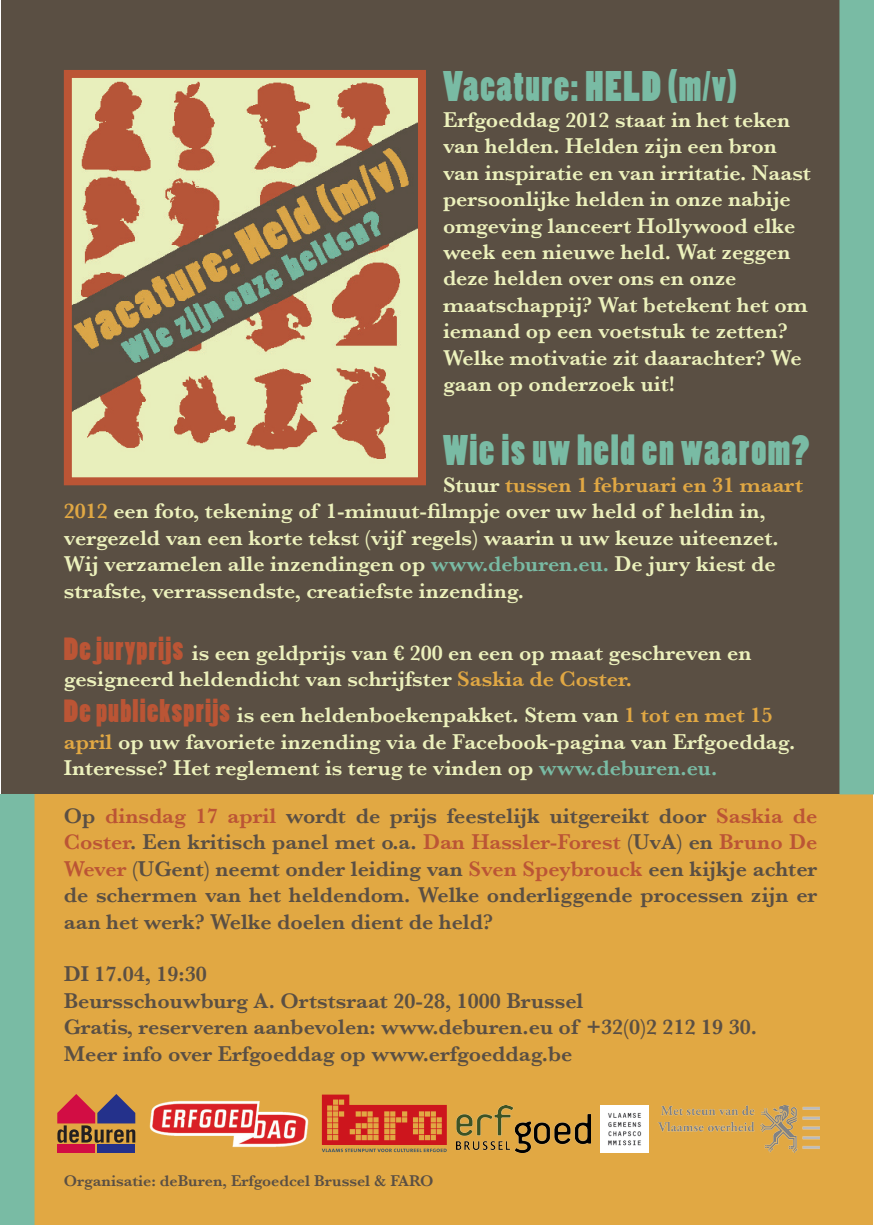
<style>
.page{position:relative;width:874px;height:1225px;background:#fff}
.page>*{position:absolute;margin:0;border:0;box-sizing:border-box;transform-origin:0 0}
.t1{font:40px "Poplar Std";letter-spacing:.04em;color:#79bba4}
.t2{font:600 22px/26.4px "Baskerville";color:#ecf1bc}
.t3{font:600 22px/26.4px "Baskerville";color:#5a4f43;text-align:justify}
.t4{font:600 16px "Baskerville";color:#5a4f43}
.s1{color:#e1a843}
.s2{color:#79bba4}
.s3{font-family:"Poplar Std";font-weight:400;font-size:30px;color:#bb5535}
.s4{color:#bb5535}
</style>
<div class="page">
<div style="left:1px;top:0;width:871px;height:1209px;background:#5a4f43"></div>
<div style="left:1px;top:794px;width:871px;height:431px;background:#e1a843"></div>
<img style="left:73px;top:79px;width:344px;height:397px">
<div style="left:64px;top:70px;width:362px;height:415px;border:8px solid #bb5535"></div>
<div style="left:839px;top:0;width:34px;height:794px;background:#79bba4"></div>
<div style="left:0;top:794px;width:34px;height:431px;background:#79bba4"></div>
<div style="left:57px;top:1144px;width:38px;height:9px;background:#d20d44"></div>
<svg style="left:57px;top:1094px;width:78px;height:48px"></svg>
<div style="left:97px;top:1144px;width:38px;height:9px;background:#24318b"></div>
<img style="left:600px;top:1105px;width:47px;height:48px">
<img style="left:456px;top:1105px;width:134px;height:47px">
<svg style="left:321px;top:1094px;width:125px;height:58px"></svg>
<img style="left:149px;top:1100px;width:160px;height:48px">
<img style="left:657px;top:1105px;width:162px;height:48px">
<h1 class="t1" style="left:443px;top:64px;width:295px">Vacature: HELD (m/v)</h1>
<p class="t2" style="left:443px;top:106px;width:369px">Erfgoeddag 2012 staat in het teken van helden. Helden zijn een bron van inspiratie en van irritatie. Naast persoonlijke helden in onze nabije omgeving lanceert Hollywood elke week een nieuwe held. Wat zeggen deze helden over ons en onze maatschappij? Wat betekent het om iemand op een voetstuk te zetten?<br>Welke motivatie zit daarachter? We gaan op onderzoek uit!</p>
<h1 class="t1" style="left:443px;top:429px;width:367px">Wie is uw held en waarom?</h1>
<p class="t2" style="left:64px;top:471px;width:740px;text-indent:379px">Stuur <span class="s1">tussen 1 februari en 31 maart 2012</span> een foto, tekening of 1-minuut-filmpje over uw held of heldin in, vergezeld van een korte tekst (vijf regels) waarin u uw keuze uiteenzet.<br>Wij verzamelen alle inzendingen op <span class="s2">www.deburen.eu.</span> De jury kiest de strafste, verrassendste, creatiefste inzending.</p>
<p class="t2" style="left:64px;top:639px;width:688px"><span class="s3">De juryprijs</span> is een geldprijs van € 200 en een op maat geschreven en gesigneerd heldendicht van schrijfster <span class="s1">Saskia de Coster.</span></p>
<p class="t2" style="left:64px;top:702px;width:732px"><span class="s3">De publieksprijs</span> is een heldenboekenpakket. Stem van <span class="s1">1 tot en met 15 april</span> op uw favoriete inzending via de Facebook-pagina van Erfgoeddag.<br>Interesse? Het reglement is terug te vinden op <span class="s2">www.deburen.eu.</span></p>
<p class="t3" style="left:64px;top:802px;width:754px">Op <span class="s4">dinsdag 17 april</span> wordt de prijs feestelijk uitgereikt door <span class="s4">Saskia de Coster</span>. Een kritisch panel met o.a. <span class="s4">Dan Hassler-Forest</span> (UvA) en <span class="s4">Bruno De Wever</span> (UGent) neemt onder leiding van <span class="s4">Sven Speybrouck</span> een kijkje achter de schermen van het heldendom. Welke onderliggende processen zijn er aan het werk? Welke doelen dient de held?</p>
<p class="t3" style="left:64px;top:961px;width:694px;text-align:left">DI 17.04, 19:30<br>Beursschouwburg A. Ortstsraat 20-28, 1000 Brussel<br>Gratis, reserveren aanbevolen: www.deburen.eu of +32(0)2 212 19 30.<br>Meer info over Erfgoeddag op www.erfgoeddag.be</p>
<p class="t4" style="left:64px;top:1170px;width:371px">Organisatie: deBuren, Erfgoedcel Brussel &amp; FARO</p>
</div>
